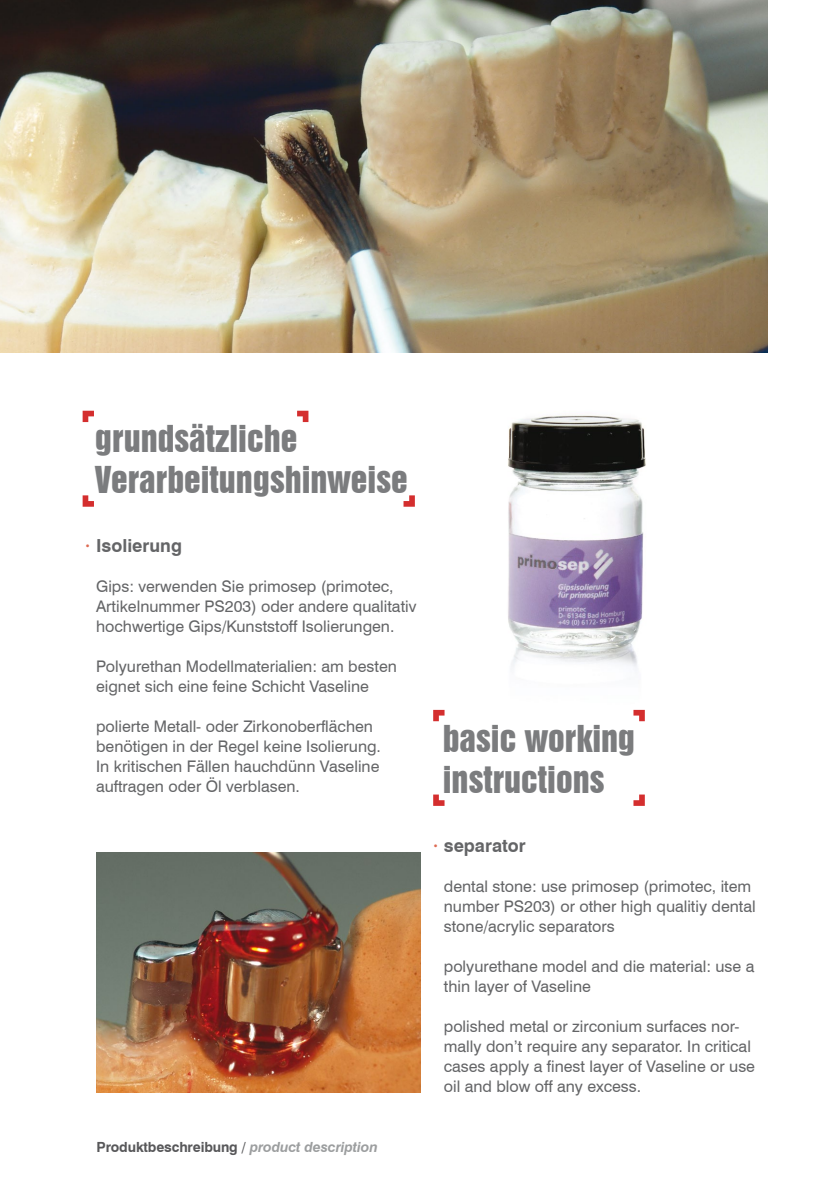
<style>
.page{position:relative;width:840px;height:1191px;background:#fff}
.page>*{position:absolute;margin:0;border:0;box-sizing:border-box;transform-origin:0 0}
.t1{font:34px/40.8px "Swiss 921 BT Regular A";color:#7b7c7e}
.t2{font:700 18px "Swiss 721 BT";color:#646567}
.t3{font:16px/20px "Swiss 721 BT";color:#646567}
.t4{font:700 14px "Swiss 721 BT";letter-spacing:-.01em;color:#58585a}
.s1{color:#de6b53}
.s2{font-style:italic;color:#9c9e9f}
</style>
<div class="page">
<img style="left:96px;top:852px;width:324px;height:240px">
<img style="left:508px;top:415px;width:138px;height:384px">
<img style="left:0;top:0;width:767px;height:352px">
<svg style="left:83px;top:411px;width:11px;height:11px"></svg>
<svg style="left:433px;top:710px;width:11px;height:11px"></svg>
<svg style="left:297px;top:411px;width:11px;height:11px"></svg>
<svg style="left:633px;top:710px;width:11px;height:11px"></svg>
<svg style="left:403px;top:495px;width:11px;height:12px"></svg>
<svg style="left:633px;top:794px;width:11px;height:12px"></svg>
<svg style="left:83px;top:495px;width:11px;height:12px"></svg>
<svg style="left:433px;top:794px;width:11px;height:12px"></svg>
<h1 class="t1" style="left:95px;top:418px;width:314px">grundsätzliche<br>Verarbeitungshinweise</h1>
<p class="t2" style="left:85px;top:535px;width:98px"><span class="s1">·</span> Isolierung</p>
<p class="t3" style="left:96px;top:576px;width:321px">Gips: verwenden Sie primosep (primotec,<br>Artikelnummer PS203) oder andere qualitativ hochwertige Gips/Kunststoff Isolierungen.</p>
<p class="t3" style="left:96px;top:656px;width:302px">Polyurethan Modellmaterialien: am besten eignet sich eine feine Schicht Vaseline</p>
<p class="t3" style="left:96px;top:716px;width:286px">polierte Metall- oder Zirkonoberflächen benötigen in der Regel keine Isolierung.<br>In kritischen Fällen hauchdünn Vaseline auftragen oder Öl verblasen.</p>
<h1 class="t1" style="left:442px;top:718px;width:194px">basic working instructions</h1>
<p class="t2" style="left:433px;top:834px;width:94px"><span class="s1">·</span> separator</p>
<p class="t3" style="left:443px;top:876px;width:313px">dental stone: use primosep (primotec, item number PS203) or other high qualitiy dental stone/acrylic separators</p>
<p class="t3" style="left:443px;top:956px;width:312px">polyurethane model and die material: use a thin layer of Vaseline</p>
<p class="t3" style="left:443px;top:1016px;width:312px">polished metal or zirconium surfaces nor&shy;mally don’t require any separator. In critical cases apply a finest layer of Vaseline or use oil and blow off any excess.</p>
<p class="t4" style="left:96px;top:1138px;width:282px">Produktbeschreibung / <span class="s2">product description</span></p>
</div>
